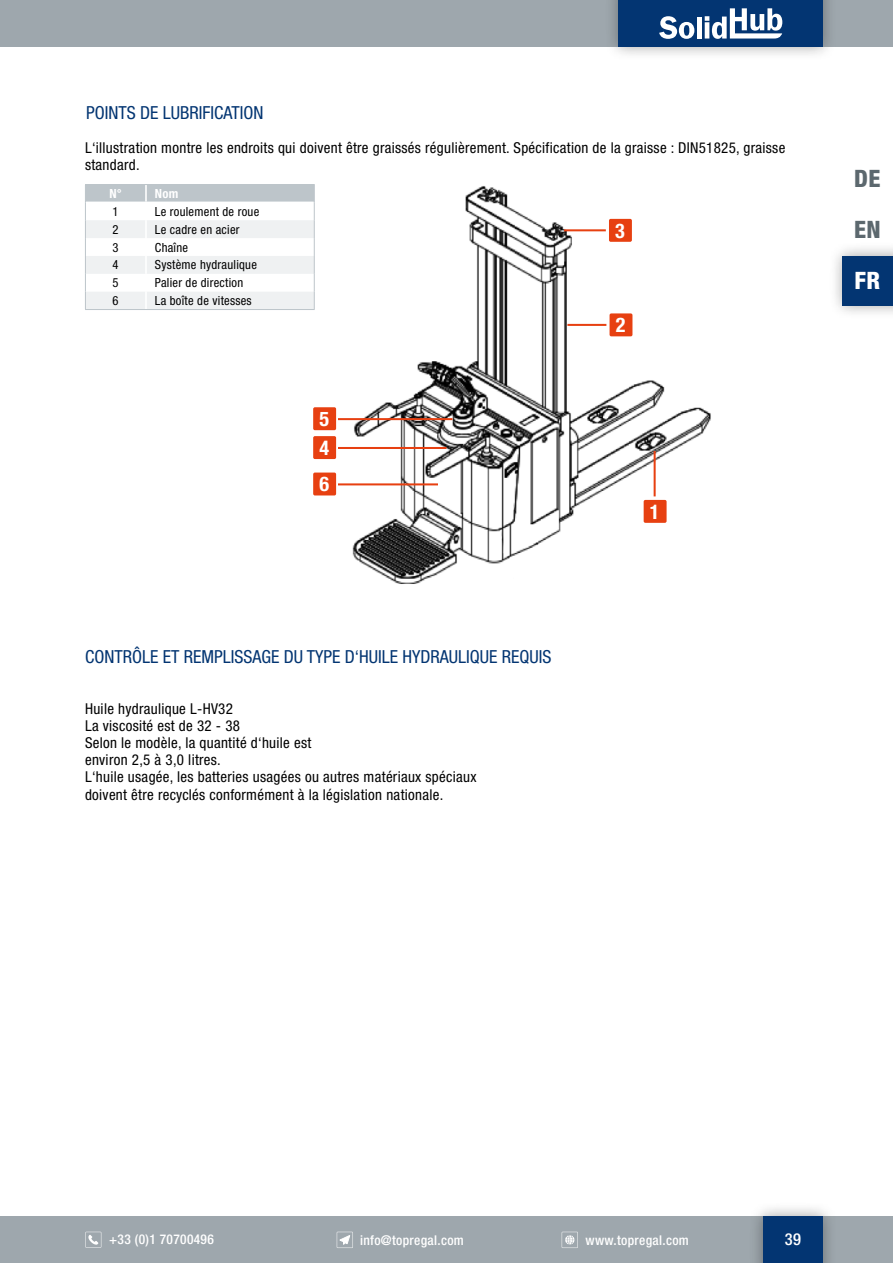
<style>
.page{position:relative;width:893px;height:1263px;background:#fff}
.page>*{position:absolute;margin:0;border:0;box-sizing:border-box;transform-origin:0 0}
.t1{font:800 condensed 24px "Helvetica Neue LT Pro";color:#5c686e}
.t2{font:800 condensed 24px "Helvetica Neue LT Pro";color:#fff}
.t3{font:700 condensed 20.25px/28.8px "Helvetica Neue LT Pro";color:#fff}
.t4{font:condensed 18px "Helvetica Neue LT Pro";color:#033572}
.t5{font:500 condensed 16.5px "Helvetica Neue LT Pro";color:#fff}
.t6{font:condensed 15px/17px "Helvetica Neue LT Pro";letter-spacing:.02em;color:#000}
.t7{font:500 condensed 13.5px "Helvetica Neue LT Pro";letter-spacing:.025em;color:#fff}
.t8{font:condensed 12.6px "Helvetica Neue LT Pro";letter-spacing:.02em;color:#000}
.t9{font:700 condensed 12.6px "Helvetica Neue LT Pro";color:#fff}
</style>
<div class="page">
<div style="left:0;top:1216px;width:893px;height:47px;background:#9ea7ad"></div>
<svg style="left:562px;top:1232px;width:16px;height:16px"></svg>
<svg style="left:337px;top:1232px;width:16px;height:16px"></svg>
<svg style="left:85px;top:1232px;width:16px;height:16px"></svg>
<div style="left:0;top:0;width:893px;height:47px;background:#9ea7ad"></div>
<div style="left:829px;top:242px;width:64px;height:77px;background:#000;opacity:.35"></div>
<div style="left:843px;top:256px;width:50px;height:49px;background:#033572"></div>
<div style="left:604px;top:0;width:233px;height:61px;background:#000;opacity:.35"></div>
<div style="left:619px;top:0;width:204px;height:47px;background:#033572"></div>
<div style="left:749px;top:1202px;width:88px;height:61px;background:#000;opacity:.35"></div>
<div style="left:763px;top:1216px;width:60px;height:47px;background:#033572"></div>
<svg style="left:659px;top:16px;width:35px;height:23px"></svg>
<hr style="left:697px;top:17px;width:4px;height:22px;background:#fff">
<svg style="left:705px;top:8px;width:77px;height:31px"></svg>
<hr style="left:85px;top:309px;width:61px;height:1px;background:#bdc5ca">
<svg style="left:85px;top:184px;width:230px;height:125px"></svg>
<hr style="left:146px;top:309px;width:169px;height:1px;background:#bdc5ca">
<img style="left:344px;top:186px;width:367px;height:398px">
<div style="left:644px;top:500px;width:23px;height:23px;background:#e74011;border-radius:2px"></div>
<hr style="left:654px;top:451px;width:2px;height:45px;background:#e74011">
<div style="left:610px;top:313px;width:22px;height:23px;background:#e74011;border-radius:2px"></div>
<hr style="left:567px;top:324px;width:39px;height:2px;background:#e74011">
<div style="left:609px;top:219px;width:23px;height:23px;background:#e74011;border-radius:2px"></div>
<hr style="left:564px;top:229px;width:42px;height:2px;background:#e74011">
<hr style="left:338px;top:483px;width:100px;height:2px;background:#e74011">
<div style="left:313px;top:473px;width:23px;height:22px;background:#e74011;border-radius:2px"></div>
<hr style="left:338px;top:418px;width:114px;height:2px;background:#e74011">
<div style="left:313px;top:407px;width:23px;height:23px;background:#e74011;border-radius:2px"></div>
<hr style="left:338px;top:447px;width:108px;height:2px;background:#e74011">
<div style="left:313px;top:436px;width:23px;height:23px;background:#e74011;border-radius:2px"></div>
<p class="t4" style="left:86px;top:102px;width:179px">POINTS DE LUBRIFICATION</p>
<p class="t6" style="left:85px;top:139px;width:702px">L‘illustration montre les endroits qui doivent être graissés régulièrement. Spécification de la graisse : DIN51825, graisse standard.</p>
<p class="t9" style="left:109px;top:186px;width:14px">N°</p>
<p class="t9" style="left:155px;top:186px;width:25px">Nom</p>
<p class="t8" style="left:112px;top:204px;width:8px">1</p>
<p class="t8" style="left:155px;top:204px;width:106px">Le roulement de roue</p>
<p class="t8" style="left:112px;top:222px;width:8px">2</p>
<p class="t8" style="left:155px;top:222px;width:86px">Le cadre en acier</p>
<p class="t8" style="left:112px;top:240px;width:8px">3</p>
<p class="t8" style="left:155px;top:240px;width:35px">Chaîne</p>
<p class="t8" style="left:112px;top:257px;width:8px">4</p>
<p class="t8" style="left:155px;top:257px;width:103px">Système hydraulique</p>
<p class="t8" style="left:112px;top:275px;width:8px">5</p>
<p class="t8" style="left:155px;top:275px;width:90px">Palier de direction</p>
<p class="t8" style="left:112px;top:293px;width:8px">6</p>
<p class="t8" style="left:155px;top:293px;width:98px">La boîte de vitesses</p>
<h2 class="t3" style="left:615px;top:216px;width:11px">3</h2>
<h2 class="t3" style="left:319px;top:404px;width:11px">5<br>4</h2>
<h2 class="t3" style="left:319px;top:470px;width:11px">6</h2>
<p class="t4" style="left:85px;top:646px;width:468px">CONTRÔLE ET REMPLISSAGE DU TYPE D‘HUILE HYDRAULIQUE REQUIS</p>
<p class="t6" style="left:85px;top:700px;width:393px">Huile hydraulique L-HV32<br>La viscosité est de 32 - 38<br>Selon le modèle, la quantité d‘huile est<br>environ 2,5 à 3,0 litres.<br>L‘huile usagée, les batteries usagées ou autres matériaux spéciaux doivent être recyclés conformément à la législation nationale.</p>
<h2 class="t3" style="left:616px;top:311px;width:11px">2</h2>
<h2 class="t3" style="left:650px;top:497px;width:11px">1</h2>
<h1 class="t1" style="left:854px;top:164px;width:28px">DE</h1>
<h1 class="t1" style="left:854px;top:215px;width:28px">EN</h1>
<h1 class="t2" style="left:855px;top:266px;width:27px">FR</h1>
<p class="t7" style="left:109px;top:1231px;width:106px">+33 (0)1 70700496</p>
<p class="t7" style="left:360px;top:1232px;width:105px">info@topregal.com</p>
<p class="t7" style="left:585px;top:1232px;width:105px">www.topregal.com</p>
<p class="t5" style="left:785px;top:1229px;width:18px">39</p>
</div>
